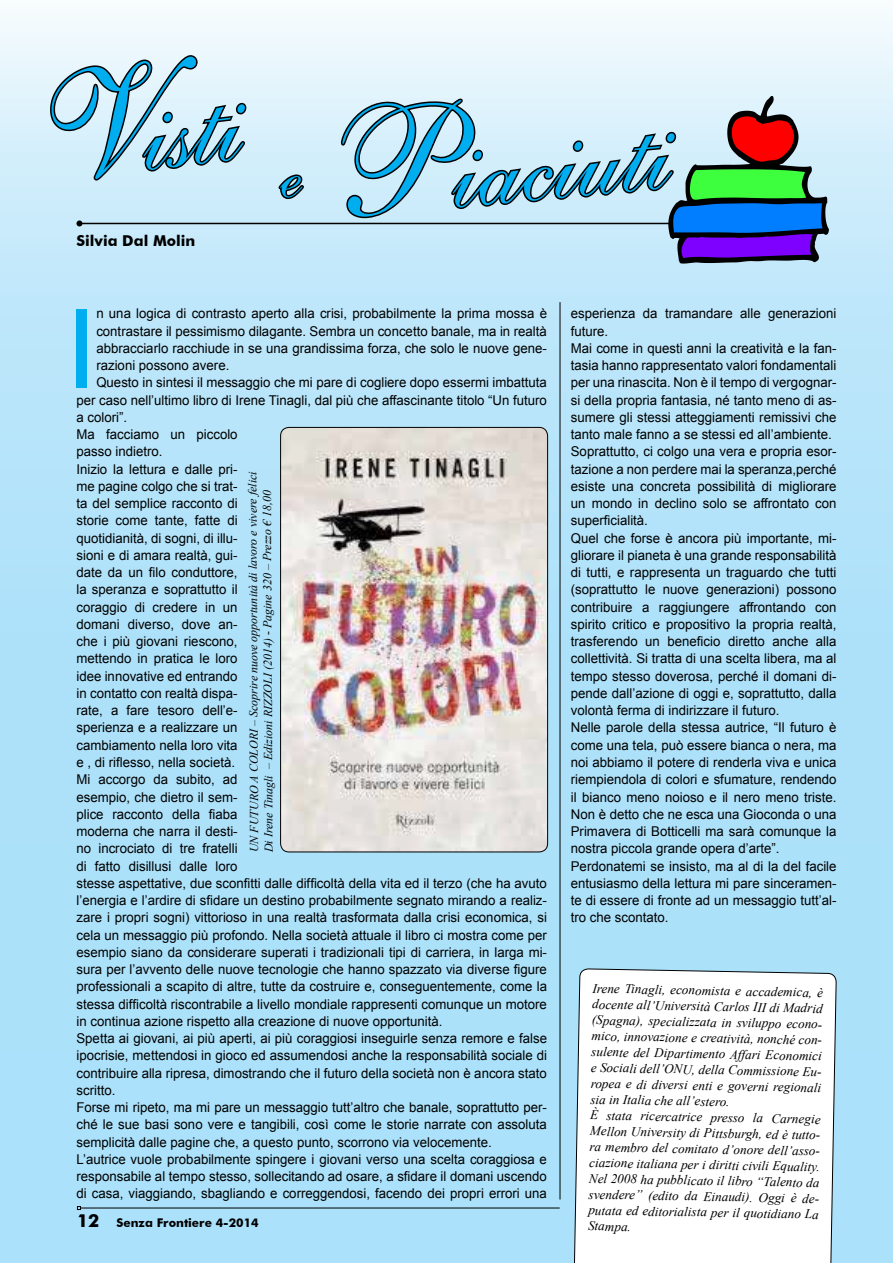
<style>
.page{position:relative;width:893px;height:1263px;background:#fff}
.page>*{position:absolute;margin:0;border:0;box-sizing:border-box;transform-origin:0 0}
.t1{font:112.5px "Shelley Allegro BT";color:#00adef}
.t2{font:109.95px "Arial";color:#00adef}
.t3{font:75px "Shelley Allegro BT";color:#00adef}
.t4{font:700 18px "Futura BT";color:#000}
.t5{font:700 15px "Futura BT";color:#000}
.t6{font:13.5px/17.2px "Arial";color:#000}
.t7{font:italic 13.2px/15.9px "Times New Roman";color:#000}
.t8{font:italic 12px/14.5px "Times New Roman";letter-spacing:-.005em;color:#000}
.t9{font:700 12px "Futura BT";color:#000}
.s1{font-size:150px}
</style>
<div class="page">
<img style="left:0;top:14px;width:892px;height:1249px">
<hr style="left:79px;top:223px;width:727px;height:1px;background:#000">
<svg style="left:48px;top:53px;width:201px;height:175px;background:#b8ccd6"></svg>
<svg style="left:276px;top:172px;width:30px;height:29px"></svg>
<svg style="left:339px;top:90px;width:490px;height:180px;background:#a2bac9"></svg>
<hr style="left:560px;top:302px;width:1px;height:897px;background:#000">
<svg style="left:574px;top:968px;width:262px;height:295px"></svg>
<hr style="left:80px;top:1207px;width:480px;height:1px;background:#000">
<svg style="left:77px;top:1206px;width:4px;height:4px"></svg>
<img style="left:281px;top:427px;width:267px;height:425px">
<div style="left:280px;top:427px;width:268px;height:425px;border:1px solid #000;border-radius:9px"></div>
<h1 class="t1" style="left:35px;top:101px;width:202px;rotate:-7deg"><span class="s1">V</span>isti</h1>
<p class="t5" style="left:76px;top:234px;width:120px">Silvia Dal Molin</p>
<h3 class="t3" style="left:281px;top:142px;width:23px">e</h3>
<h1 class="t1" style="left:322px;top:136px;width:346px;rotate:-5deg"><span class="s1">P</span>iaciuti</h1>
<h2 class="t2" style="left:66px;top:307px;width:31px">I</h2>
<p class="t6" style="left:96px;top:306px;width:452px">n una logica di contrasto aperto alla crisi, probabilmente la prima mossa è</p>
<p class="t6" style="left:96px;top:323px;width:452px">contrastare il pessimismo dilagante. Sembra un concetto banale, ma in realtà</p>
<p class="t6" style="left:96px;top:341px;width:452px">abbracciarlo racchiude in se una grandissima forza, che solo le nuove gene-</p>
<p class="t6" style="left:96px;top:358px;width:135px">razioni possono avere.</p>
<p class="t6" style="left:96px;top:375px;width:452px">Questo in sintesi il messaggio che mi pare di cogliere dopo essermi imbattuta</p>
<p class="t6" style="left:76px;top:392px;width:472px">per caso nell’ultimo libro di Irene Tinagli, dal più che affascinante titolo “Un futuro</p>
<p class="t6" style="left:76px;top:410px;width:52px">a colori”.</p>
<p class="t6" style="left:76px;top:427px;width:163px">Ma facciamo un piccolo</p>
<p class="t6" style="left:76px;top:444px;width:87px">passo indietro.</p>
<p class="t6" style="left:76px;top:461px;width:163px">Inizio la lettura e dalle pri-</p>
<p class="t6" style="left:76px;top:479px;width:163px">me pagine colgo che si trat-</p>
<p class="t6" style="left:76px;top:496px;width:163px">ta del semplice racconto di</p>
<p class="t6" style="left:76px;top:513px;width:163px">storie come tante, fatte di</p>
<p class="t6" style="left:76px;top:530px;width:163px">quotidianità, di sogni, di illu-</p>
<p class="t6" style="left:76px;top:548px;width:163px">sioni e di amara realtà, gui-</p>
<p class="t6" style="left:76px;top:564px;width:163px">date da un filo conduttore,</p>
<p class="t6" style="left:76px;top:582px;width:163px">la speranza e soprattutto il</p>
<p class="t6" style="left:76px;top:600px;width:163px">coraggio di credere in un</p>
<p class="t6" style="left:76px;top:617px;width:163px">domani diverso, dove an-</p>
<p class="t6" style="left:76px;top:634px;width:163px">che i più giovani riescono,</p>
<p class="t6" style="left:76px;top:651px;width:163px">mettendo in pratica le loro</p>
<p class="t6" style="left:76px;top:669px;width:163px">idee innovative ed entrando</p>
<p class="t6" style="left:76px;top:686px;width:163px">in contatto con realtà dispa-</p>
<p class="t6" style="left:76px;top:703px;width:163px">rate, a fare tesoro dell’e-</p>
<p class="t6" style="left:76px;top:720px;width:163px">sperienza e a realizzare un</p>
<p class="t6" style="left:76px;top:738px;width:163px">cambiamento nella loro vita</p>
<p class="t6" style="left:76px;top:754px;width:160px">e , di riflesso, nella società.</p>
<p class="t6" style="left:76px;top:772px;width:163px">Mi accorgo da subito, ad</p>
<p class="t6" style="left:76px;top:789px;width:163px">esempio, che dietro il sem-</p>
<p class="t6" style="left:76px;top:805px;width:163px">plice racconto della fiaba</p>
<p class="t6" style="left:76px;top:824px;width:163px">moderna che narra il desti-</p>
<p class="t6" style="left:76px;top:841px;width:163px">no incrociato di tre fratelli</p>
<p class="t6" style="left:76px;top:858px;width:163px">di fatto disillusi dalle loro</p>
<p class="t6" style="left:76px;top:874px;width:472px">stesse aspettative, due sconfitti dalle difficoltà della vita ed il terzo (che ha avuto</p>
<p class="t6" style="left:76px;top:892px;width:472px">l’energia e l’ardire di sfidare un destino probabilmente segnato mirando a realiz-</p>
<p class="t6" style="left:76px;top:910px;width:472px">zare i propri sogni) vittorioso in una realtà trasformata dalla crisi economica, si</p>
<p class="t6" style="left:76px;top:927px;width:472px">cela un messaggio più profondo. Nella società attuale il libro ci mostra come per</p>
<p class="t6" style="left:76px;top:945px;width:472px">esempio siano da considerare superati i tradizionali tipi di carriera, in larga mi-</p>
<p class="t6" style="left:76px;top:961px;width:472px">sura per l’avvento delle nuove tecnologie che hanno spazzato via diverse figure</p>
<p class="t6" style="left:76px;top:979px;width:472px">professionali a scapito di altre, tutte da costruire e, conseguentemente, come la</p>
<p class="t6" style="left:76px;top:995px;width:472px">stessa difficoltà riscontrabile a livello mondiale rappresenti comunque un motore</p>
<p class="t6" style="left:76px;top:1014px;width:368px">in continua azione rispetto alla creazione di nuove opportunità.</p>
<p class="t6" style="left:76px;top:1031px;width:472px">Spetta ai giovani, ai più aperti, ai più coraggiosi inseguirle senza remore e false</p>
<p class="t6" style="left:76px;top:1048px;width:472px">ipocrisie, mettendosi in gioco ed assumendosi anche la responsabilità sociale di</p>
<p class="t6" style="left:76px;top:1065px;width:472px">contribuire alla ripresa, dimostrando che il futuro della società non è ancora stato</p>
<p class="t6" style="left:76px;top:1083px;width:40px">scritto.</p>
<p class="t6" style="left:76px;top:1100px;width:472px">Forse mi ripeto, ma mi pare un messaggio tutt’altro che banale, soprattutto per-</p>
<p class="t6" style="left:76px;top:1117px;width:472px">ché le sue basi sono vere e tangibili, così come le storie narrate con assoluta</p>
<p class="t6" style="left:76px;top:1134px;width:417px">semplicità dalle pagine che, a questo punto, scorrono via velocemente.</p>
<p class="t6" style="left:76px;top:1152px;width:472px">L’autrice vuole probabilmente spingere i giovani verso una scelta coraggiosa e</p>
<p class="t6" style="left:76px;top:1168px;width:472px">responsabile al tempo stesso, sollecitando ad osare, a sfidare il domani uscendo</p>
<p class="t6" style="left:76px;top:1186px;width:472px">di casa, viaggiando, sbagliando e correggendosi, facendo dei propri errori una</p>
<p class="t8" style="left:247px;top:852px;width:382px;rotate:-90deg">UN FUTURO A COLORI – Scoprire nuove opportunità di lavoro e vivere felici<br>Di Irene Tinagli – Edizioni RIZZOLI (2014) - Pagine 320 – Prezzo € 18,00</p>
<h3 class="t4" style="left:77px;top:1213px;width:24px">12</h3>
<p class="t9" style="left:215px;top:1217px;width:9px">3</p>
<p class="t9" style="left:116px;top:1218px;width:144px">Senza Frontiere 4-2014</p>
<p class="t6" style="left:571px;top:306px;width:267px">esperienza da tramandare alle generazioni future.<br>Mai come in questi anni la creatività e la fan&shy;tasia hanno rappresentato valori fondamentali per una rinascita. Non è il tempo di vergognar&shy;si della propria fantasia, né tanto meno di as&shy;sumere gli stessi atteggiamenti remissivi che tanto male fanno a se stessi ed all’ambiente.<br>Soprattutto, ci colgo una vera e propria esor&shy;tazione a non perdere mai la speranza,perché esiste una concreta possibilità di migliorare un mondo in declino solo se affrontato con superficialità.<br>Quel che forse è ancora più importante, mi&shy;gliorare il pianeta è una grande responsabilità di tutti, e rappresenta un traguardo che tutti (soprattutto le nuove generazioni) possono contribuire a raggiungere affrontando con spirito critico e propositivo la propria realtà, trasferendo un beneficio diretto anche alla collettività. Si tratta di una scelta libera, ma al tempo stesso doverosa, perché il domani di&shy;pende dall’azione di oggi e, soprattutto, dalla volontà ferma di indirizzare il futuro.<br>Nelle parole della stessa autrice, “Il futuro è come una tela, può essere bianca o nera, ma noi abbiamo il potere di renderla viva e unica riempiendola di colori e sfumature, rendendo il bianco meno noioso e il nero meno triste.<br>Non è detto che ne esca una Gioconda o una Primavera di Botticelli ma sarà comunque la nostra piccola grande opera d’arte”.<br>Perdonatemi se insisto, ma al di la del facile entusiasmo della lettura mi pare sinceramen&shy;te di essere di fronte ad un messaggio tutt’al&shy;tro che scontato.</p>
<p class="t7" style="left:592px;top:982px;width:238px;rotate:1deg">Irene Tinagli, economista e accademica, è docente all’Università Carlos III di Madrid (Spagna), specializzata in sviluppo econo&shy;mico, innovazione e creatività, nonché con&shy;sulente del Dipartimento Affari Economici e Sociali dell’ONU, della Commissione Eu&shy;ropea e di diversi enti e governi regionali sia in Italia che all’estero.<br>È stata ricercatrice presso la Carnegie Mellon University di Pittsburgh, ed è tutto&shy;ra membro del comitato d’onore dell’asso&shy;ciazione italiana per i diritti civili Equality.<br>Nel 2008 ha pubblicato il libro “Talento da svendere” (edito da Einaudi). Oggi è de&shy;putata ed editorialista per il quotidiano La</p>
<p class="t7" style="left:588px;top:1217px;width:44px;rotate:1deg">Stampa.</p>
</div>
